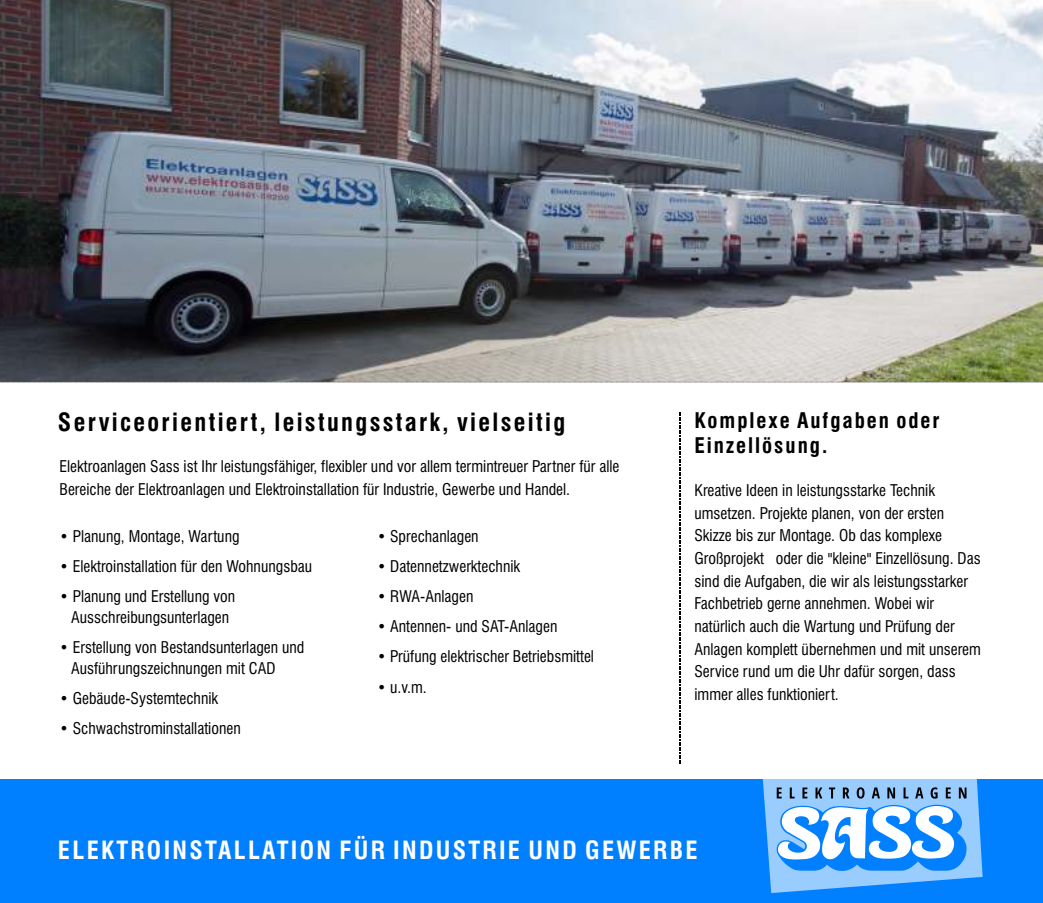
<style>
.page{position:relative;width:1043px;height:903px;background:#fff}
.page>*{position:absolute;margin:0;border:0;box-sizing:border-box;transform-origin:0 0}
.t1{font:700 24.5px "Swis 721 Cn BT";letter-spacing:.095em;color:#000}
.t2{font:700 24.5px "Swis 721 Cn BT";letter-spacing:.095em;color:#fff}
.t3{font:700 21px/25.2px "Swis 721 Cn BT";letter-spacing:.095em;color:#000}
.t4{font:15.75px/22.6px "Swis 721 Cn BT";color:#000}
</style>
<div class="page">
<img style="left:0;top:0;width:1043px;height:382px">
<div style="left:0;top:779px;width:1043px;height:124px;background:#0080ff"></div>
<svg style="left:763px;top:779px;width:220px;height:114px"></svg>
<svg style="left:0;top:382px;width:1043px;height:1px"></svg>
<svg style="left:679px;top:412px;width:1px;height:352px"></svg>
<h1 class="t1" style="left:58px;top:412px;width:509px">Serviceorientiert, leistungsstark, vielseitig</h1>
<p class="t4" style="left:60px;top:457px;width:561px">Elektroanlagen Sass ist Ihr leistungsfähiger, flexibler und vor allem termintreuer Partner für alle<br>Bereiche der Elektroanlagen und Elektroinstallation für Industrie, Gewerbe und Handel.</p>
<p class="t4" style="left:60px;top:526px;width:182px">• Planung, Montage, Wartung</p>
<p class="t4" style="left:60px;top:556px;width:254px">• Elektroinstallation für den Wohnungsbau</p>
<p class="t4" style="left:60px;top:587px;width:177px;line-height:20.8px;text-align:center">• Planung und Erstellung von<br>Ausschreibungsunterlagen</p>
<p class="t4" style="left:71px;top:638px;width:235px;line-height:20.8px;text-indent:-11px">• Erstellung von Bestandsunterlagen und<br>Ausführungszeichnungen mit CAD</p>
<p class="t4" style="left:60px;top:689px;width:160px">• Gebäude-Systemtechnik</p>
<p class="t4" style="left:60px;top:719px;width:183px">• Schwachstrominstallationen</p>
<p class="t4" style="left:377px;top:526px;width:103px">• Sprechanlagen</p>
<p class="t4" style="left:377px;top:556px;width:145px">• Datennetzwerktechnik</p>
<p class="t4" style="left:377px;top:587px;width:98px">• RWA-Anlagen</p>
<p class="t4" style="left:377px;top:617px;width:182px">• Antennen- und SAT-Anlagen</p>
<p class="t4" style="left:377px;top:647px;width:219px">• Prüfung elektrischer Betriebsmittel</p>
<p class="t4" style="left:377px;top:677px;width:51px">• u.v.m.</p>
<h2 class="t3" style="left:694px;top:410px;width:247px">Komplexe Aufgaben oder<br>Einzellösung.</h2>
<p class="t4" style="left:694px;top:481px;width:288px">Kreative Ideen in leistungsstarke Technik umsetzen. Projekte planen, von der ersten Skizze bis zur Montage. Ob das komplexe Großprojekt oder die "kleine" Einzellösung. Das sind die Aufgaben, die wir als leistungsstarker Fachbetrieb gerne annehmen. Wobei wir natürlich auch die Wartung und Prüfung der Anlagen komplett übernehmen und mit unserem Service rund um die Uhr dafür sorgen, dass immer alles funktioniert.</p>
<h1 class="t2" style="left:58px;top:840px;width:641px">ELEKTROINSTALLATION FÜR INDUSTRIE UND GEWERBE</h1>
</div>
